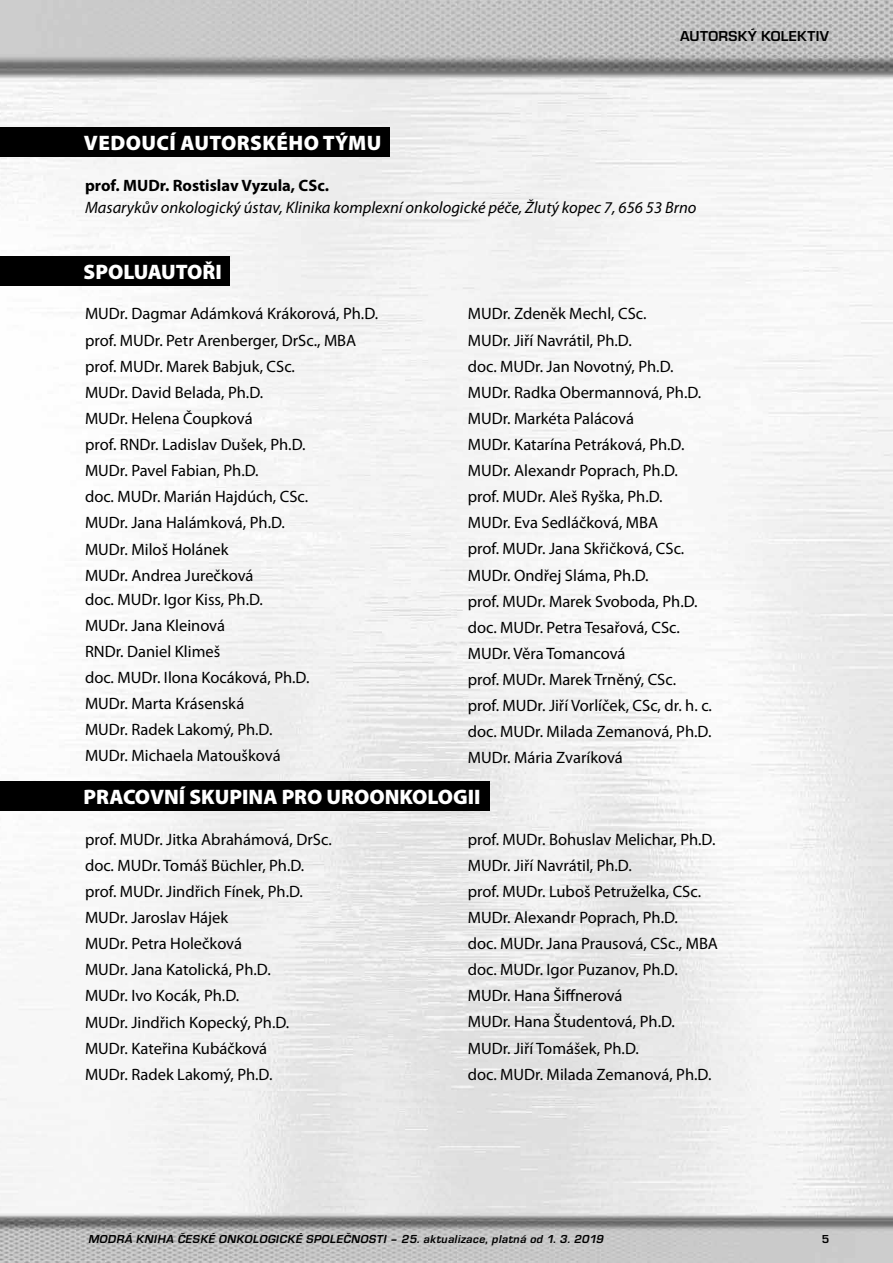
<style>
.page{position:relative;width:893px;height:1263px;background:#fff}
.page>*{position:absolute;margin:0;border:0;box-sizing:border-box;transform-origin:0 0}
.t1{font:900 21px "Myriad Pro";color:#fff}
.t2{font:900 21px "Myriad Pro";letter-spacing:.02em;color:#fff}
.t3{font:16.5px/26.1px "Myriad Pro";color:#000}
.t4{font:italic 16.5px "Myriad Pro";color:#000}
.t5{font:700 16.5px "Myriad Pro";color:#000}
.t6{font:700 15px "Eurostile TOT";letter-spacing:.025em;color:#000}
.t7{font:italic 700 12px "Eurostile TOT";color:#000}
.t8{font:700 12px "Eurostile TOT";color:#000}
</style>
<div class="page">
<img style="left:0;top:0;width:893px;height:1263px">
<div style="left:0;top:128px;width:389px;height:29px;background:#000"></div>
<div style="left:0;top:256px;width:230px;height:30px;background:#000"></div>
<div style="left:0;top:781px;width:489px;height:30px;background:#000"></div>
<p class="t6" style="left:680px;top:28px;width:150px">AUTORSKÝ KOLEKTIV</p>
<p class="t2" style="left:84px;top:131px;width:299px">VEDOUCÍ AUTORSKÉHO TÝMU</p>
<p class="t5" style="left:85px;top:176px;width:245px">prof. MUDr. Rostislav Vyzula, CSc.</p>
<p class="t4" style="left:85px;top:198px;width:613px">Masarykův onkologický ústav, Klinika komplexní onkologické péče, Žlutý kopec 7, 656 53 Brno</p>
<p class="t1" style="left:84px;top:260px;width:140px">SPOLUAUTOŘI</p>
<p class="t3" style="left:85px;top:301px;width:295px">MUDr. Dagmar Adámková Krákorová, Ph.D. prof. MUDr. Petr Arenberger, DrSc., MBA prof. MUDr. Marek Babjuk, CSc.<br>MUDr. David Belada, Ph.D.<br>MUDr. Helena Čoupková<br>prof. RNDr. Ladislav Dušek, Ph.D.<br>MUDr. Pavel Fabian, Ph.D.<br>doc. MUDr. Marián Hajdúch, CSc.<br>MUDr. Jana Halámková, Ph.D.<br>MUDr. Miloš Holánek<br>MUDr. Andrea Jurečková</p>
<p class="t3" style="left:85px;top:586px;width:226px">doc. MUDr. Igor Kiss, Ph.D.<br>MUDr. Jana Kleinová<br>RNDr. Daniel Klimeš<br>doc. MUDr. Ilona Kocáková, Ph.D.<br>MUDr. Marta Krásenská<br>MUDr. Radek Lakomý, Ph.D.<br>MUDr. Michaela Matoušková</p>
<p class="t3" style="left:468px;top:301px;width:246px">MUDr. Zdeněk Mechl, CSc.<br>MUDr. Jiří Navrátil, Ph.D.<br>doc. MUDr. Jan Novotný, Ph.D.<br>MUDr. Radka Obermannová, Ph.D.<br>MUDr. Markéta Palácová<br>MUDr. Katarína Petráková, Ph.D.<br>MUDr. Alexandr Poprach, Ph.D. prof. MUDr. Aleš Ryška, Ph.D.<br>MUDr. Eva Sedláčková, MBA<br>prof. MUDr. Jana Skřičková, CSc.<br>MUDr. Ondřej Sláma, Ph.D.<br>prof. MUDr. Marek Svoboda, Ph.D. doc. MUDr. Petra Tesařová, CSc.<br>MUDr. Věra Tomancová<br>prof. MUDr. Marek Trněný, CSc.<br>prof. MUDr. Jiří Vorlíček, CSc, dr. h. c. doc. MUDr. Milada Zemanová, Ph.D.<br>MUDr. Mária Zvaríková</p>
<p class="t1" style="left:84px;top:785px;width:398px">PRACOVNÍ SKUPINA PRO UROONKOLOGII</p>
<p class="t3" style="left:85px;top:826px;width:248px">prof. MUDr. Jitka Abrahámová, DrSc. doc. MUDr. Tomáš Büchler, Ph.D. prof. MUDr. Jindřich Fínek, Ph.D.<br>MUDr. Jaroslav Hájek<br>MUDr. Petra Holečková<br>MUDr. Jana Katolická, Ph.D.<br>MUDr. Ivo Kocák, Ph.D.<br>MUDr. Jindřich Kopecký, Ph.D.<br>MUDr. Kateřina Kubáčková<br>MUDr. Radek Lakomý, Ph.D.</p>
<p class="t3" style="left:468px;top:826px;width:252px">prof. MUDr. Bohuslav Melichar, Ph.D.<br>MUDr. Jiří Navrátil, Ph.D.<br>prof. MUDr. Luboš Petruželka, CSc.<br>MUDr. Alexandr Poprach, Ph.D.<br>doc. MUDr. Jana Prausová, CSc., MBA doc. MUDr. Igor Puzanov, Ph.D.<br>MUDr. Hana Šiffnerová<br>MUDr. Hana Študentová, Ph.D.<br>MUDr. Jiří Tomášek, Ph.D.<br>doc. MUDr. Milada Zemanová, Ph.D.</p>
<p class="t7" style="left:88px;top:1233px;width:519px">MODRÁ KNIHA ČESKÉ ONKOLOGICKÉ SPOLEČNOSTI – 25. aktualizace, platná od 1. 3. 2019</p>
<p class="t8" style="left:822px;top:1233px;width:9px">5</p>
</div>
